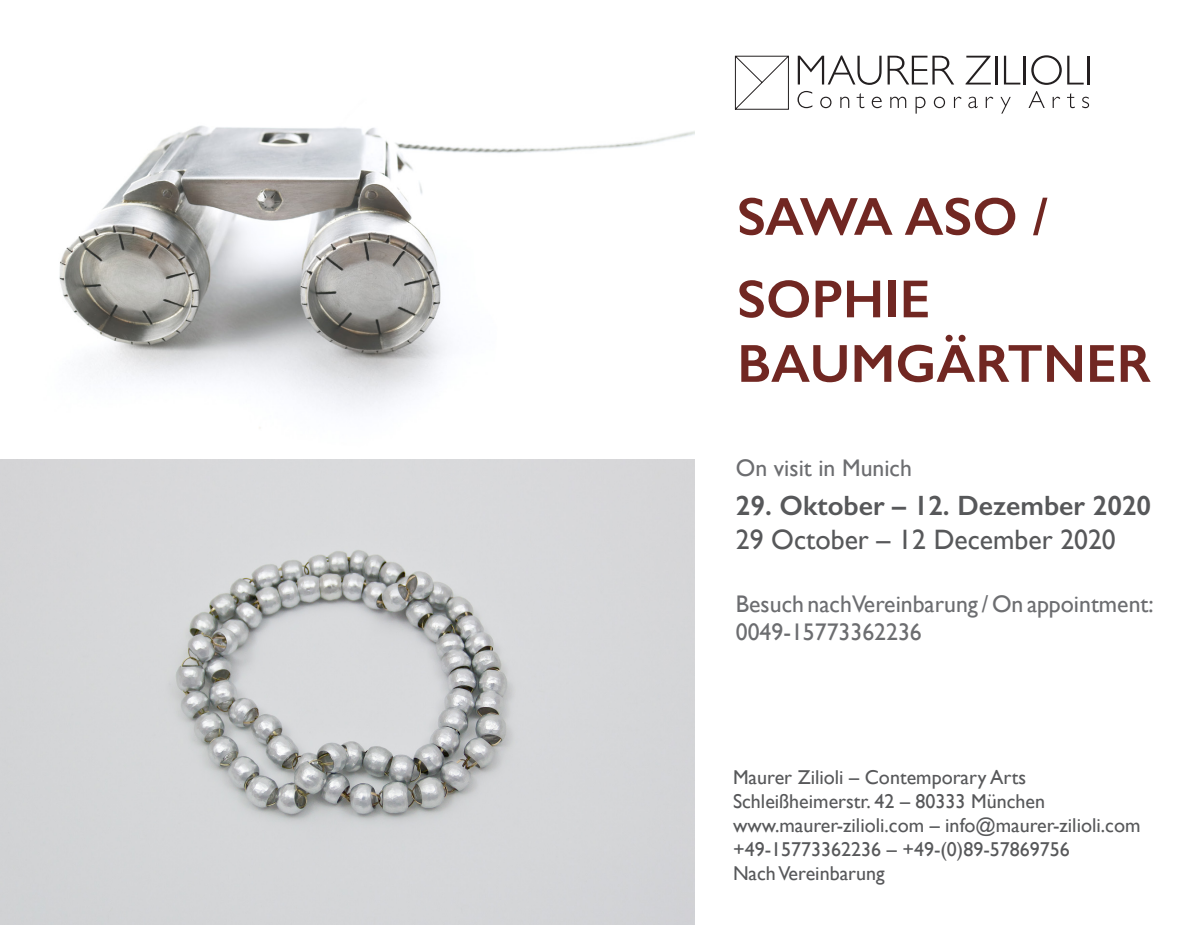
<style>
.page{position:relative;width:1191px;height:925px;background:#fff}
.page>*{position:absolute;margin:0;border:0;box-sizing:border-box;transform-origin:0 0}
.t1{font:600 53.6px/64.4px "Gill Sans";color:#712722}
.t2{font:600 28px "Gill Sans";color:#57585a}
.t3{font:28px "Gill Sans";color:#57585a}
.t4{font:24px/28.8px "Gill Sans";color:#6c6d70}
.t5{font:20px "Gill Sans";color:#57585a}
</style>
<div class="page">
<img style="left:59px;top:125px;width:635px;height:304px">
<img style="left:0;top:459px;width:694px;height:465px">
<svg style="left:797px;top:55px;width:84px;height:30px"></svg>
<svg style="left:887px;top:56px;width:67px;height:28px"></svg>
<svg style="left:965px;top:56px;width:25px;height:28px"></svg>
<hr style="left:995px;top:56px;width:2px;height:28px;background:#231f20">
<svg style="left:1004px;top:56px;width:16px;height:28px"></svg>
<hr style="left:1023px;top:56px;width:3px;height:28px;background:#231f20">
<svg style="left:1031px;top:55px;width:30px;height:30px"></svg>
<svg style="left:1067px;top:56px;width:16px;height:28px"></svg>
<hr style="left:1087px;top:56px;width:2px;height:28px;background:#231f20">
<svg style="left:734px;top:55px;width:55px;height:55px"></svg>
<svg style="left:797px;top:91px;width:15px;height:17px"></svg>
<svg style="left:820px;top:97px;width:11px;height:11px"></svg>
<svg style="left:840px;top:97px;width:9px;height:11px"></svg>
<svg style="left:856px;top:93px;width:8px;height:15px"></svg>
<svg style="left:871px;top:97px;width:10px;height:11px"></svg>
<svg style="left:890px;top:97px;width:16px;height:11px"></svg>
<svg style="left:915px;top:97px;width:10px;height:17px"></svg>
<svg style="left:933px;top:97px;width:12px;height:11px"></svg>
<svg style="left:954px;top:97px;width:7px;height:11px"></svg>
<svg style="left:968px;top:97px;width:9px;height:11px"></svg>
<svg style="left:985px;top:97px;width:8px;height:11px"></svg>
<svg style="left:1000px;top:97px;width:10px;height:17px"></svg>
<svg style="left:1028px;top:91px;width:16px;height:17px"></svg>
<svg style="left:1052px;top:97px;width:8px;height:11px"></svg>
<svg style="left:1067px;top:93px;width:7px;height:15px"></svg>
<svg style="left:1082px;top:97px;width:7px;height:11px"></svg>
<p class="t1" style="left:737px;top:184px;width:312px">SAWA ASO /</p>
<p class="t1" style="left:737px;top:266px;width:415px">SOPHIE<br>BAUMGÄRTNER</p>
<p class="t4" style="left:736px;top:453px;width:178px">On visit in Munich</p>
<p class="t2" style="left:736px;top:489px;width:417px">29. Oktober – 12. Dezember 2020</p>
<p class="t3" style="left:736px;top:523px;width:381px">29 October – 12 December 2020</p>
<p class="t4" style="left:736px;top:588px;width:419px">Besuch nach Vereinbarung / On appointment:<br>0049-15773362236</p>
<p class="t5" style="left:733px;top:764px;width:294px">Maurer Zilioli – Contemporary Arts</p>
<p class="t5" style="left:733px;top:788px;width:314px">Schleißheimerstr. 42 – 80333 München</p>
<p class="t5" style="left:733px;top:812px;width:409px">www.maurer-zilioli.com – info@maurer-zilioli.com</p>
<p class="t5" style="left:733px;top:836px;width:338px">+49-15773362236 – +49-(0)89-57869756</p>
<p class="t5" style="left:733px;top:860px;width:153px">Nach Vereinbarung</p>
</div>
